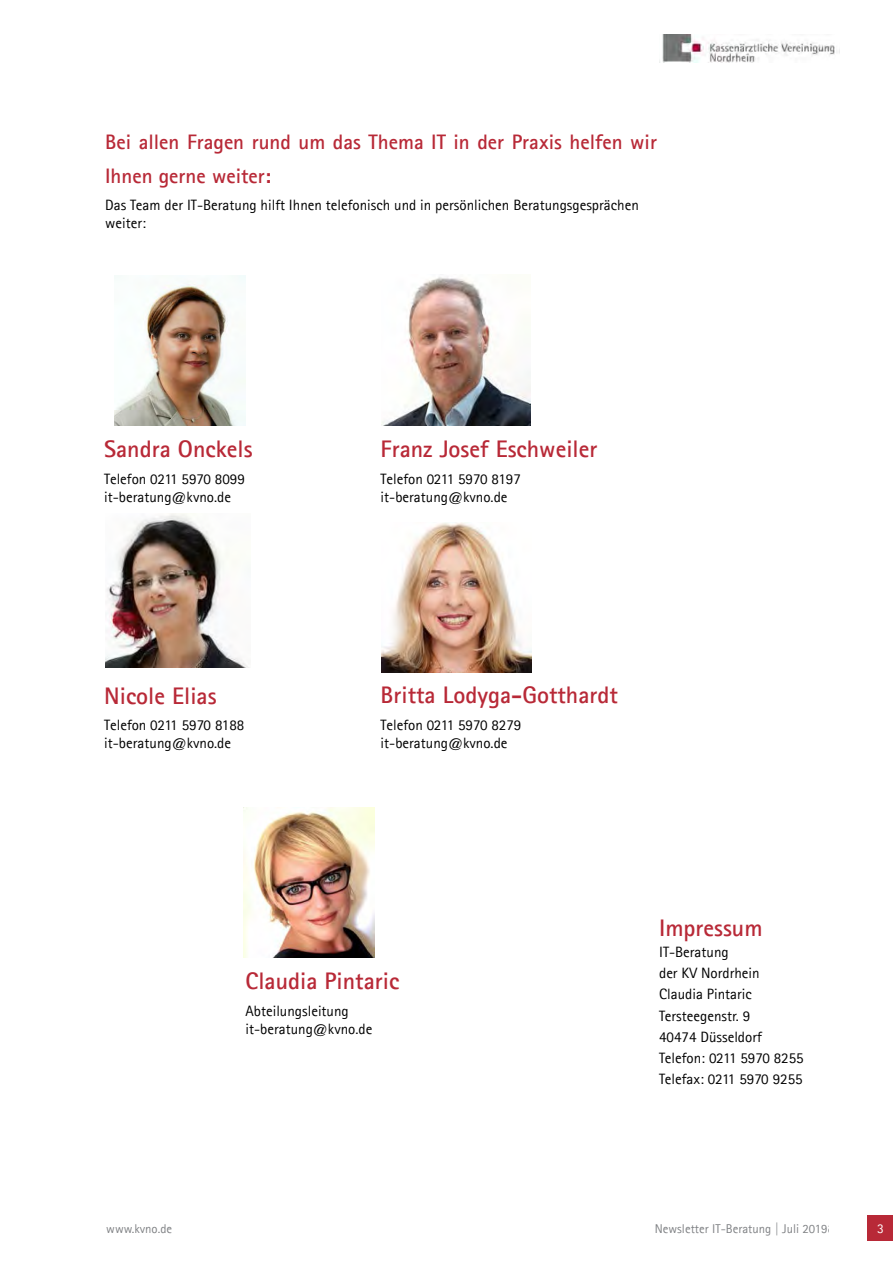
<style>
.page{position:relative;width:893px;height:1263px;background:#fff}
.page>*{position:absolute;margin:0;border:0;box-sizing:border-box;transform-origin:0 0}
.t1{font:700 24px "Agfa Rotis Sans Serif";color:#b82937}
.t2{font:700 21px/33.8px "Agfa Rotis Sans Serif";color:#b82937}
.t3{font:15px/18px "Agfa Rotis Sans Serif";color:#000}
.t4{font:13.5px "Agfa Rotis Sans Serif";color:#fff}
.t5{font:12.75px "Agfa Rotis Sans Serif";color:#808285}
</style>
<div class="page">
<div style="left:868px;top:1215px;width:25px;height:26px;background:#b82937"></div>
<img style="left:659px;top:34px;width:176px;height:28px">
<img style="left:382px;top:276px;width:148px;height:150px">
<img style="left:115px;top:276px;width:131px;height:150px">
<img style="left:105px;top:513px;width:144px;height:155px">
<img style="left:382px;top:522px;width:150px;height:150px">
<img style="left:243px;top:808px;width:131px;height:150px">
<h2 class="t2" style="left:105px;top:125px;width:553px">Bei allen Fragen rund um das Thema IT in der Praxis helfen wir<br>Ihnen gerne weiter:</h2>
<p class="t3" style="left:105px;top:195px;width:535px">Das Team der IT-Beratung hilft Ihnen telefonisch und in persönlichen Beratungsgesprächen weiter:</p>
<h1 class="t1" style="left:104px;top:434px;width:150px">Sandra Onckels</h1>
<p class="t3" style="left:104px;top:469px;width:142px">Telefon 0211 5970 8099 it-beratung@kvno.de</p>
<h1 class="t1" style="left:381px;top:434px;width:218px">Franz Josef Eschweiler</h1>
<p class="t3" style="left:381px;top:469px;width:142px">Telefon 0211 5970 8197 it-beratung@kvno.de</p>
<h1 class="t1" style="left:104px;top:680px;width:114px">Nicole Elias</h1>
<p class="t3" style="left:104px;top:716px;width:142px">Telefon 0211 5970 8188 it-beratung@kvno.de</p>
<h1 class="t1" style="left:381px;top:680px;width:239px">Britta Lodyga-Gotthardt</h1>
<p class="t3" style="left:381px;top:715px;width:142px">Telefon 0211 5970 8279 it-beratung@kvno.de</p>
<h1 class="t1" style="left:245px;top:966px;width:155px">Claudia Pintaric</h1>
<p class="t3" style="left:245px;top:1002px;width:128px">Abteilungsleitung it-beratung@kvno.de</p>
<h1 class="t1" style="left:659px;top:912px;width:105px">Impressum</h1>
<p class="t3" style="left:659px;top:941px;width:146px;line-height:21.3px">IT-Beratung<br>der KV Nordrhein<br>Claudia Pintaric<br>Tersteegenstr. 9<br>40474 Düsseldorf<br>Telefon: 0211 5970 8255<br>Telefax: 0211 5970 9255</p>
<p class="t5" style="left:106px;top:1221px;width:67px">www.kvno.de</p>
<p class="t5" style="left:636px;top:1221px;width:195px">Newsletter IT-Beratung | Februar 2016</p>
<p class="t5" style="left:655px;top:1221px;width:174px">Newsletter IT-Beratung | Juli 2019</p>
<p class="t4" style="left:877px;top:1221px;width:8px">3</p>
</div>
